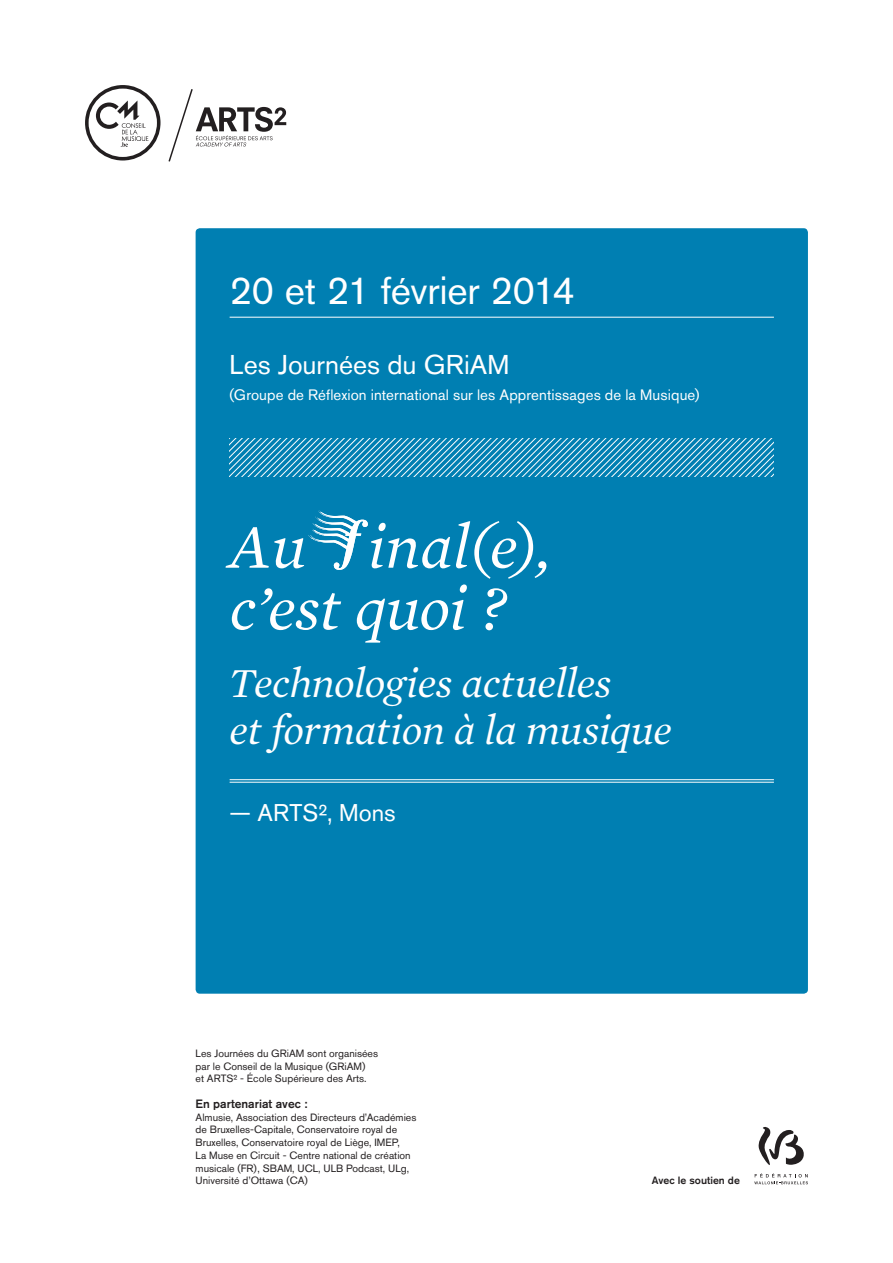
<style>
.page{position:relative;width:893px;height:1263px;background:#fff}
.page>*{position:absolute;margin:0;border:0;box-sizing:border-box;transform-origin:0 0}
.t1{font:italic 63px/61.7px "Mercury Text G1";letter-spacing:-.01em;color:#fff}
.t2{font:italic 42px/46.8px "Mercury Text G1";letter-spacing:-.01em;color:#fff}
.t3{font:39px "Akzidenz Grotesk BQ";letter-spacing:-.015em;color:#fff}
.t4{font:27px "Akzidenz Grotesk BQ";color:#fff}
.t5{font:24px "Akzidenz Grotesk BQ";letter-spacing:.005em;color:#fff}
.t6{font:15px "Akzidenz Grotesk BQ";letter-spacing:.01em;color:#fff}
.t7{font:500 12px "Akzidenz Grotesk BQ";color:#231f20}
.t8{font:10.5px/12.8px "Akzidenz Grotesk BQ";color:#231f20}
.t9{font:500 10.5px "Akzidenz Grotesk BQ";color:#231f20}
</style>
<div class="page">
<div style="left:196px;top:228px;width:612px;height:766px;background:#007fb2;border-radius:4px"></div>
<hr style="left:230px;top:779px;width:544px;height:1px;background:#fff">
<hr style="left:230px;top:782px;width:544px;height:1px;background:#fff">
<svg style="left:754px;top:1173px;width:54px;height:11px"></svg>
<svg style="left:758px;top:1126px;width:46px;height:39px"></svg>
<svg style="left:230px;top:438px;width:544px;height:38px"></svg>
<hr style="left:230px;top:317px;width:544px;height:1px;background:#fff">
<svg style="left:308px;top:510px;width:60px;height:60px"></svg>
<svg style="left:85px;top:85px;width:75px;height:75px"></svg>
<svg style="left:168px;top:89px;width:118px;height:73px"></svg>
<h3 class="t3" style="left:230px;top:267px;width:347px">20 et 21 février 2014</h3>
<h3 class="t4" style="left:230px;top:349px;width:281px">Les Journées du GRiAM</h3>
<h3 class="t6" style="left:230px;top:386px;width:471px">(Groupe de Réflexion international sur les Apprentissages de la Musique)</h3>
<h1 class="t1" style="left:230px;top:516px;width:322px">Au inal(e), c’est quoi ?</h1>
<h2 class="t2" style="left:230px;top:660px;width:444px">Technologies actuelles<br>et formation à la musique</h2>
<h3 class="t5" style="left:230px;top:798px;width:168px">— ARTS², Mons</h3>
<p class="t8" style="left:196px;top:1047px;width:184px">Les Journées du GRiAM sont organisées par le Conseil de la Musique (GRiAM)<br>et ARTS² - École Supérieure des Arts.</p>
<p class="t7" style="left:196px;top:1096px;width:113px">En partenariat avec :</p>
<p class="t8" style="left:196px;top:1110px;width:222px">Almusie, Association des Directeurs d’Académies de Bruxelles-Capitale, Conservatoire royal de Bruxelles, Conservatoire royal de Liège, IMEP,<br>La Muse en Circuit - Centre national de création musicale (FR), SBAM, UCL, ULB Podcast, ULg, Université d’Ottawa (CA)</p>
<p class="t9" style="left:652px;top:1174px;width:90px">Avec le soutien de</p>
</div>
